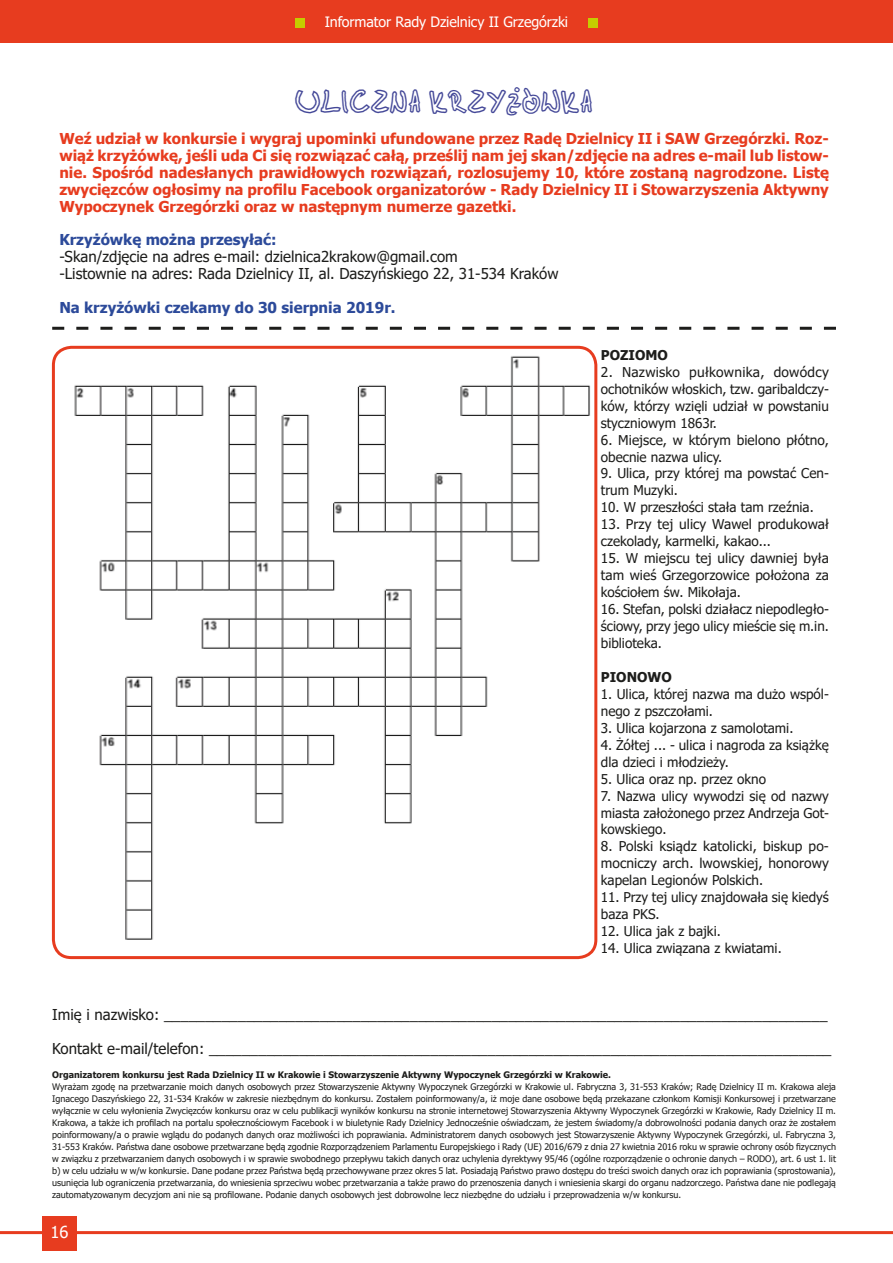
<style>
.page{position:relative;width:893px;height:1263px;background:#fff}
.page>*{position:absolute;margin:0;border:0;box-sizing:border-box;transform-origin:0 0}
.t1{font:25.5px "Glidepath";color:#444898}
.t2{font:16.5px "Tahoma";color:#fff}
.t3{font:700 15px/17px "Tahoma";color:#e73c1f;text-align:justify}
.t4{font:15px/17px "Tahoma";color:#1d1d1b}
.t5{font:700 15px "Tahoma";color:#2c4a9a}
.t6{font:14.25px "Tahoma";letter-spacing:-.01em;color:#fff}
.t7{font:13.5px/17px "Tahoma";color:#1d1d1b}
.t8{font:700 13.5px "Tahoma";color:#1d1d1b}
.t9{font:9px/12px "Tahoma";color:#1d1d1b;text-align:justify}
.t10{font:700 9px "Tahoma";color:#1d1d1b}
</style>
<div class="page">
<div style="left:0;top:0;width:893px;height:43px;background:#e73c1f"></div>
<hr style="left:0;top:1231px;width:893px;height:3px;background:#e73c1f">
<div style="left:43px;top:1216px;width:34px;height:34px;background:#e73c1f"></div>
<div style="left:295px;top:18px;width:10px;height:9px;background:#c5cd00"></div>
<div style="left:588px;top:18px;width:10px;height:9px;background:#c5cd00"></div>
<img style="left:53px;top:347px;width:543px;height:610px">
<div style="left:52px;top:346px;width:545px;height:613px;border:3px solid #e73c1f;border-radius:18px"></div>
<svg style="left:52px;top:327px;width:784px;height:3px"></svg>
<h3 class="t6" style="left:325px;top:12px;width:245px">Informator Rady Dzielnicy II Grzegórzki</h3>
<h1 class="t1" style="left:295px;top:87px;width:300px">ULICZNA KRZYŻÓWKA</h1>
<p class="t3" style="left:59px;top:130px;width:771px">Weź udział w konkursie i wygraj upominki ufundowane przez Radę Dzielnicy II i SAW Grzegórzki. Roz&shy;wiąż krzyżówkę, jeśli uda Ci się rozwiązać całą, prześlij nam jej skan/zdjęcie na adres e-mail lub listow&shy;nie. Spośród nadesłanych prawidłowych rozwiązań, rozlosujemy 10, które zostaną nagrodzone. Listę zwycięzców ogłosimy na profilu Facebook organizatorów - Rady Dzielnicy II i Stowarzyszenia Aktywny Wypoczynek Grzegórzki oraz w następnym numerze gazetki.</p>
<h3 class="t5" style="left:59px;top:229px;width:219px">Krzyżówkę można przesyłać:</h3>
<h3 class="t4" style="left:59px;top:249px;width:501px">-Skan/zdjęcie na adres e-mail: dzielnica2krakow@gmail.com<br>-Listownie na adres: Rada Dzielnicy II, al. Daszyńskiego 22, 31-534 Kraków</h3>
<h3 class="t5" style="left:59px;top:297px;width:338px">Na krzyżówki czekamy do 30 sierpnia 2019r.</h3>
<h3 class="t8" style="left:601px;top:345px;width:69px">POZIOMO</h3>
<h3 class="t7" style="left:601px;top:364px;width:230px;text-align:justify">2. Nazwisko pułkownika, dowódcy ochotników włoskich, tzw. garibaldczy&shy;ków, którzy wzięli udział w powstaniu styczniowym 1863r.</h3>
<h3 class="t7" style="left:601px;top:432px;width:230px">6. Miejsce, w którym bielono płótno, obecnie nazwa ulicy.</h3>
<h3 class="t7" style="left:601px;top:466px;width:229px">9. Ulica, przy której ma powstać Cen&shy;trum Muzyki.</h3>
<h3 class="t7" style="left:601px;top:500px;width:214px">10. W przeszłości stała tam rzeźnia.</h3>
<h3 class="t7" style="left:601px;top:517px;width:229px">13. Przy tej ulicy Wawel produkował czekolady, karmelki, kakao...</h3>
<h3 class="t7" style="left:601px;top:551px;width:230px;text-align:justify">15. W miejscu tej ulicy dawniej była tam wieś Grzegorzowice położona za kościołem św. Mikołaja.</h3>
<h3 class="t7" style="left:601px;top:601px;width:229px;text-align:justify">16. Stefan, polski działacz niepodległo&shy;ściowy, przy jego ulicy mieście się m.in. biblioteka.</h3>
<h3 class="t8" style="left:601px;top:667px;width:72px">PIONOWO</h3>
<h3 class="t7" style="left:601px;top:686px;width:229px">1. Ulica, której nazwa ma dużo wspól&shy;nego z pszczołami.</h3>
<h3 class="t7" style="left:601px;top:720px;width:194px">3. Ulica kojarzona z samolotami.</h3>
<h3 class="t7" style="left:601px;top:737px;width:229px">4. Żółtej ... - ulica i nagroda za książkę dla dzieci i młodzieży.</h3>
<h3 class="t7" style="left:601px;top:771px;width:167px">5. Ulica oraz np. przez okno</h3>
<h3 class="t7" style="left:601px;top:788px;width:229px;text-align:justify">7. Nazwa ulicy wywodzi się od nazwy miasta założonego przez Andrzeja Got&shy;kowskiego.</h3>
<h3 class="t7" style="left:601px;top:839px;width:229px;text-align:justify">8. Polski ksiądz katolicki, biskup po&shy;mocniczy arch. lwowskiej, honorowy kapelan Legionów Polskich.</h3>
<h3 class="t7" style="left:601px;top:890px;width:229px">11. Przy tej ulicy znajdowała się kiedyś baza PKS.</h3>
<h3 class="t7" style="left:601px;top:923px;width:121px">12. Ulica jak z bajki.</h3>
<h3 class="t7" style="left:601px;top:940px;width:182px">14. Ulica związana z kwiatami.</h3>
<h3 class="t4" style="left:52px;top:1007px;width:777px">Imię i nazwisko: _________________________________________________________________________________</h3>
<h3 class="t4" style="left:52px;top:1041px;width:781px">Kontakt e-mail/telefon: ____________________________________________________________________________</h3>
<p class="t10" style="left:52px;top:1068px;width:560px">Organizatorem konkursu jest Rada Dzielnicy II w Krakowie i Stowarzyszenie Aktywny Wypoczynek Grzegórzki w Krakowie.</p>
<p class="t9" style="left:52px;top:1081px;width:785px">Wyrażam zgodę na przetwarzanie moich danych osobowych przez Stowarzyszenie Aktywny Wypoczynek Grzegórzki w Krakowie ul. Fabryczna 3, 31-553 Kraków; Radę Dzielnicy II m. Krakowa aleja Ignacego Daszyńskiego 22, 31-534 Kraków w zakresie niezbędnym do konkursu. Zostałem poinformowany/a, iż moje dane osobowe będą przekazane członkom Komisji Konkursowej i przetwarzane wyłącznie w celu wyłonienia Zwycięzców konkursu oraz w celu publikacji wyników konkursu na stronie internetowej Stowarzyszenia Aktywny Wypoczynek Grzegórzki w Krakowie, Rady Dzielnicy II m.<br>Krakowa, a także ich profilach na portalu społecznościowym Facebook i w biuletynie Rady Dzielnicy Jednocześnie oświadczam, że jestem świadomy/a dobrowolności podania danych oraz że zostałem poinformowany/a o prawie wglądu do podanych danych oraz możliwości ich poprawiania. Administratorem danych osobowych jest Stowarzyszenie Aktywny Wypoczynek Grzegórzki, ul. Fabryczna 3, 31-553 Kraków. Państwa dane osobowe przetwarzane będą zgodnie Rozporządzeniem Parlamentu Europejskiego i Rady (UE) 2016/679 z dnia 27 kwietnia 2016 roku w sprawie ochrony osób fizycznych w związku z przetwarzaniem danych osobowych i w sprawie swobodnego przepływu takich danych oraz uchylenia dyrektywy 95/46 (ogólne rozporządzenie o ochronie danych – RODO), art. 6 ust 1. lit b) w celu udziału w w/w konkursie. Dane podane przez Państwa będą przechowywane przez okres 5 lat. Posiadają Państwo prawo dostępu do treści swoich danych oraz ich poprawiania (sprostowania), usunięcia lub ograniczenia przetwarzania, do wniesienia sprzeciwu wobec przetwarzania a także prawo do przenoszenia danych i wniesienia skargi do organu nadzorczego. Państwa dane nie podlegają zautomatyzowanym decyzjom ani nie są profilowane. Podanie danych osobowych jest dobrowolne lecz niezbędne do udziału i przeprowadzenia w/w konkursu.</p>
<h2 class="t2" style="left:51px;top:1221px;width:20px">16</h2>
</div>
